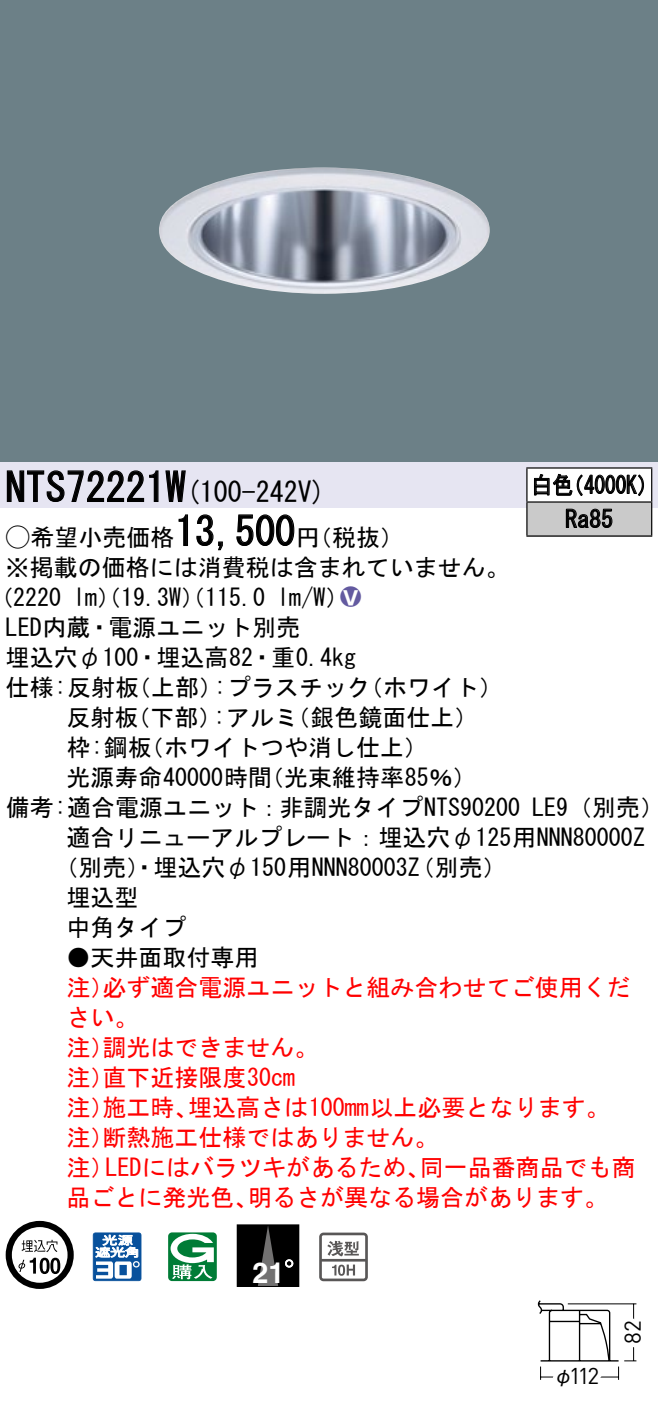
<style>
.page{position:relative;width:658px;height:1416px;background:#fff}
.page>*{position:absolute;margin:0;border:0;box-sizing:border-box;transform-origin:0 0}
.t1{font:40px "MS Gothic";color:#000}
.t2{font:700 28.8px "Helvetica LT Std";color:#fff}
.t3{font:28px "MS Gothic";color:#000}
.t4{font:24px/30px "MS Gothic";color:#000}
.t5{font:24px/30px "MS Gothic";color:#f00}
.t6{font:24px/34px "MS Gothic";color:#000;scale:.88 1}
.t7{font:24px "Ford Classification 1";color:#635aa0}
.t8{font:22.8px "DINOT";color:#000}
.t9{font:20px "Gothic BBB Pro Medium 90 pv RKSJ H";color:#000}
.s1{font-size:40px}
.s2{font-family:"Ford Classification 1"}
.s3{color:#fff}
</style>
<div class="page">
<div style="left:0;top:0;width:658px;height:462px;background:#6c8087"></div>
<img style="left:159px;top:167px;width:331px;height:127px">
<div style="left:0;top:462px;width:658px;height:45px;background:#e6e5f2"></div>
<svg style="left:6px;top:470px;width:153px;height:32px"></svg>
<svg style="left:165px;top:470px;width:21px;height:32px"></svg>
<svg style="left:178px;top:514px;width:10px;height:32px"></svg>
<svg style="left:196px;top:514px;width:27px;height:37px"></svg>
<svg style="left:236px;top:514px;width:59px;height:32px"></svg>
<svg style="left:6px;top:1221px;width:68px;height:68px"></svg>
<svg style="left:40px;top:1257px;width:10px;height:17px"></svg>
<svg style="left:50px;top:1257px;width:10px;height:17px"></svg>
<svg style="left:93px;top:1232px;width:48px;height:49px"></svg>
<svg style="left:168px;top:1232px;width:49px;height:49px"></svg>
<div style="left:237px;top:1225px;width:62px;height:61px;background:#000"></div>
<svg style="left:258px;top:1227px;width:20px;height:58px"></svg>
<div style="left:237px;top:1225px;width:62px;height:62px;border:1px solid #000"></div>
<svg style="left:285px;top:1259px;width:8px;height:8px"></svg>
<svg style="left:319px;top:1232px;width:49px;height:49px"></svg>
<div style="left:527px;top:468px;width:124px;height:34px;background:#fff"></div>
<div style="left:527px;top:502px;width:124px;height:34px;background:#cacaca"></div>
<hr style="left:526px;top:467px;width:126px;height:2px;background:#000">
<hr style="left:526px;top:468px;width:1px;height:33px;background:#000">
<hr style="left:651px;top:468px;width:1px;height:33px;background:#000">
<hr style="left:526px;top:501px;width:126px;height:2px;background:#000">
<hr style="left:526px;top:502px;width:1px;height:33px;background:#000">
<hr style="left:651px;top:502px;width:1px;height:33px;background:#000">
<hr style="left:526px;top:535px;width:126px;height:2px;background:#000">
<svg style="left:534px;top:473px;width:110px;height:23px"></svg>
<svg style="left:565px;top:508px;width:47px;height:20px"></svg>
<svg style="left:538px;top:1300px;width:99px;height:80px"></svg>
<h1 class="t1" style="left:6px;top:467px;width:162px">NTS72221</h1>
<p class="t3" style="left:166px;top:478px;width:161px">(<span class="s1">W</span> 100-242 (V</p>
<h1 class="t1" style="left:175px;top:511px;width:121px">13,500</h1>
<p class="t4" style="left:6px;top:522px;width:505px"><span class="s2">A</span>希望小売価格<br>※掲載の価格には消費税は含まれていません。</p>
<p class="t7" style="left:340px;top:585px;width:22px">2<span class="s3">8</span></p>
<p class="t4" style="left:296px;top:522px;width:109px">（円税抜(</p>
<p class="t4" style="left:277px;top:582px;width:73px">l m (W/</p>
<p class="t4" style="left:6px;top:582px;width:352px;text-indent:-16px">（2220<br>LED内蔵・電源ユニット別売<br>埋込穴φ100・埋込高82・重0.4kg</p>
<p class="t4" style="left:73px;top:582px;width:193px">lm）（19.3 ）（W 115.0</p>
<p class="t4" style="left:6px;top:672px;width:135px">仕様:反射板</p>
<p class="t4" style="left:127px;top:672px;width:97px">（上部）</p>
<p class="t4" style="left:214px;top:672px;width:158px">:プラスチック</p>
<p class="t4" style="left:359px;top:672px;width:145px">（ホワイト(</p>
<p class="t4" style="left:66px;top:702px;width:73px">反射板</p>
<p class="t4" style="left:126px;top:702px;width:97px">（下部）</p>
<p class="t4" style="left:213px;top:702px;width:86px">:アルミ</p>
<p class="t4" style="left:286px;top:702px;width:193px">（銀色鏡面仕上(</p>
<p class="t4" style="left:66px;top:732px;width:87px">枠:鋼板</p>
<p class="t4" style="left:140px;top:732px;width:289px">（ホワイトつや消し仕上(</p>
<p class="t4" style="left:66px;top:762px;width:207px">光源寿命40000時間</p>
<p class="t4" style="left:260px;top:762px;width:218px">（光束維持率85％(</p>
<p class="t6" style="left:565px;top:468px;width:56px;text-indent:-34px">白色<br>Ra85</p>
<p class="t6" style="left:563px;top:468px;width:110px">（4000 (K</p>
<p class="t4" style="left:6px;top:792px;width:516px">備考:適合電源ユニット：非調光タイプNTS90200</p>
<p class="t4" style="left:66px;top:822px;width:580px">適合リニューアルプレート：埋込穴φ125用NNN80000Z</p>
<p class="t4" style="left:54px;top:852px;width:454px">（別売）・埋込穴φ150用NNN80003（Z 別売(</p>
<p class="t4" style="left:66px;top:882px;width:73px">埋込型</p>
<p class="t4" style="left:66px;top:912px;width:121px">中角タイプ</p>
<p class="t4" style="left:66px;top:942px;width:193px">●天井面取付専用</p>
<p class="t5" style="left:102px;top:972px;width:529px">必ず適合電源ユニットと組み合わせてご使用くだ</p>
<p class="t4" style="left:532px;top:792px;width:133px">LE （9 別売(</p>
<p class="t5" style="left:66px;top:972px;width:49px">注）</p>
<p class="t5" style="left:66px;top:1002px;width:73px">さい。</p>
<p class="t5" style="left:102px;top:1032px;width:217px">調光はできません。</p>
<p class="t5" style="left:102px;top:1032px;width:194px;text-indent:-36px">注）<br>直下近接限度30cm</p>
<p class="t5" style="left:66px;top:1062px;width:49px">注）</p>
<p class="t5" style="left:188px;top:1092px;width:423px">埋込高さは100mm以上必要となります。</p>
<p class="t5" style="left:102px;top:1092px;width:97px">施工時、</p>
<p class="t5" style="left:102px;top:1092px;width:337px;text-indent:-36px">注）<br>断熱施工仕様ではありません。</p>
<p class="t5" style="left:66px;top:1122px;width:49px">注）</p>
<p class="t5" style="left:66px;top:1152px;width:49px">注）</p>
<p class="t5" style="left:105px;top:1152px;width:326px">LEDにはバラツキがあるため、</p>
<p class="t5" style="left:420px;top:1152px;width:217px">同一品番商品でも商</p>
<p class="t5" style="left:66px;top:1182px;width:193px">品ごとに発光色、</p>
<p class="t5" style="left:248px;top:1182px;width:362px">明るさが異なる場合があります。</p>
<p class="t2" style="left:252px;top:1255px;width:34px">21</p>
<p class="t8" style="left:569px;top:1360px;width:32px">112</p>
<p class="t9" style="left:553px;top:1359px;width:21px">φ</p>
<p class="t8" style="left:617px;top:1344px;width:25px;rotate:-90deg">82</p>
</div>
